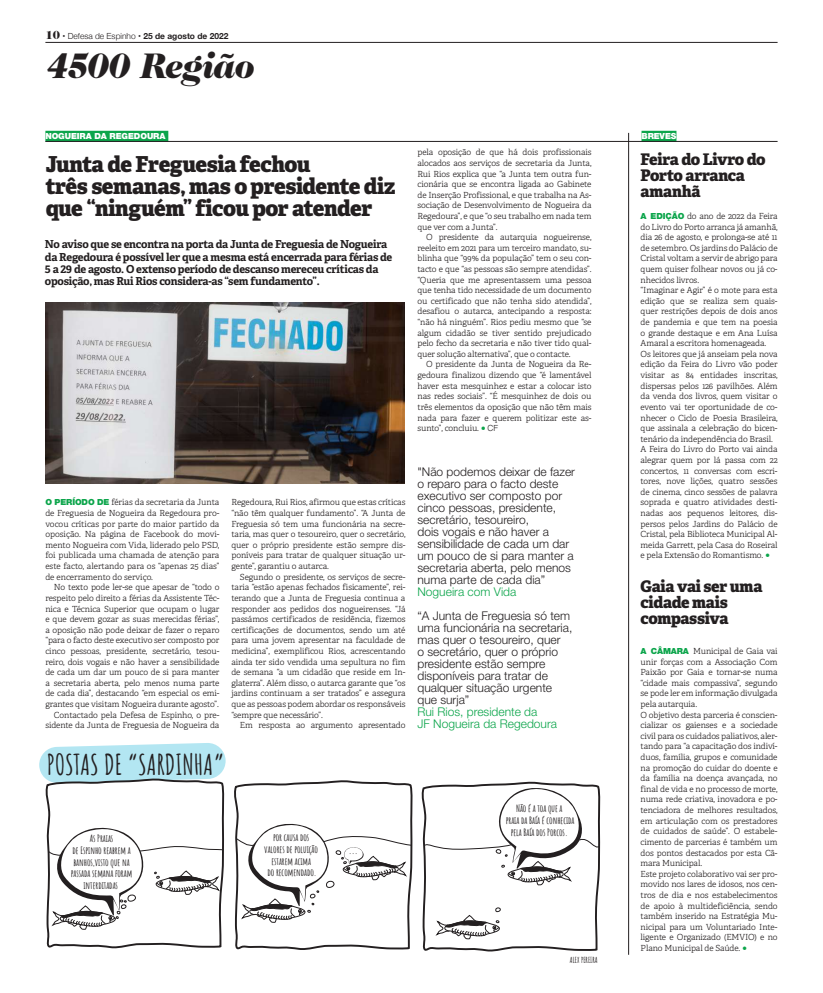
<style>
.page{position:relative;width:823px;height:993px;background:#fff}
.page>*{position:absolute;margin:0;border:0;box-sizing:border-box;transform-origin:0 0}
.t1{font:italic 900 36px "Caslon Two Twenty Four";letter-spacing:-.025em;color:#231f20}
.t2{font:700 28.1px "Amatic SC";color:#231f20}
.t3{font:800 22px/22px "Adelle";letter-spacing:-.025em;color:#231f20}
.t4{font:800 16px/16px "Adelle";letter-spacing:-.025em;color:#231f20}
.t5{font:300 12px/12px "Helvetica Neue LT Std";color:#231f20}
.t6{font:300 12px/12px "Helvetica Neue LT Std";color:#0ca54b}
.t7{font:700 11px/12px "Adelle";letter-spacing:-.02em;color:#231f20}
.t8{font:700 10.6px "Amatic SC";color:#231f20}
.t9{font:700 9.9px/11.8px "Amatic SC";letter-spacing:-.005em;color:#231f20;text-align:center}
.t10{font:300 8.4px/10.6px "Adelle";letter-spacing:-.01em;color:#231f20;text-align:justify}
.t11{font:700 8.4px "Helvetica Neue";color:#231f20}
.t12{font:900 8.4px "Helvetica Neue";letter-spacing:-.01em;color:#fff}
.t13{font:700 8.2px "Amatic SC";color:#231f20}
.s1{font-family:"Caslon Two Twenty Four";font-weight:900;font-size:12px}
.s2{font-weight:300}
.s3{color:#0ca54b}
.s4{font-family:"Helvetica"}
.s5{font-family:"Helvetica Neue";font-weight:900;color:#0ca54b}
</style>
<div class="page">
<svg style="left:39px;top:743px;width:187px;height:205px"></svg>
<svg style="left:234px;top:780px;width:367px;height:171px"></svg>
<div style="left:45px;top:131px;width:123px;height:11px;background:#0ca54b"></div>
<div style="left:641px;top:131px;width:35px;height:11px;background:#0ca54b"></div>
<hr style="left:45px;top:141px;width:732px;height:1px;background:#231f20">
<img style="left:46px;top:302px;width:358px;height:181px">
<hr style="left:628px;top:133px;width:1px;height:821px;background:#231f20">
<hr style="left:45px;top:42px;width:732px;height:1px;background:#231f20">
<p class="t11" style="left:45px;top:30px;width:184px"><span class="s1">10</span> • <span class="s2">Defesa de Espinho</span> • 25 de agosto de 2022</p>
<h1 class="t1" style="left:45px;top:44px;width:210px">4500 Região</h1>
<p class="t12" style="left:45px;top:131px;width:121px">NOGUEIRA DA REGEDOURA</p>
<p class="t12" style="left:641px;top:131px;width:36px">BREVES</p>
<h3 class="t3" style="left:46px;top:153px;width:351px">Junta de Freguesia fechou<br>três semanas, mas o presidente diz que “ninguém” ficou por atender</h3>
<p class="t7" style="left:45px;top:238px;width:349px">No aviso que se encontra na porta da Junta de Freguesia de Nogueira da Regedoura é possível ler que a mesma está encerrada para férias de 5 a 29 de agosto. O extenso período de descanso mereceu críticas da oposição, mas Rui Rios considera-as “sem fundamento”.</p>
<p class="t10" style="left:417px;top:147px;width:175px">pela oposição de que há dois profissionais alocados aos serviços de secretaria da Junta, Rui Rios explica que “a Junta tem outra fun&shy;cionária que se encontra ligada ao Gabinete de Inserção Profissional, e que trabalha na As&shy;sociação de Desenvolvimento de Nogueira da Regedoura”, e que “o seu trabalho em nada tem que ver com a Junta”.</p>
<p class="t10" style="left:417px;top:232px;width:175px;text-indent:9px">O presidente da autarquia nogueirense, reeleito em 2021 para um terceiro mandato, su&shy;blinha que “99% da população” tem o seu con&shy;tacto e que “as pessoas são sempre atendidas”. “Queria que me apresentassem uma pessoa que tenha tido necessidade de um documento ou certificado que não tenha sido atendida”, desafiou o autarca, antecipando a resposta: “não há ninguém”. Rios pediu mesmo que “se algum cidadão se tiver sentido prejudicado pelo fecho da secretaria e não tiver tido qual&shy;quer solução alternativa”, que o contacte.</p>
<p class="t10" style="left:417px;top:359px;width:175px;text-indent:9px">O presidente da Junta de Nogueira da Re&shy;gedoura finalizou dizendo que “é lamentável haver esta mesquinhez e estar a colocar isto nas redes sociais”. “É mesquinhez de dois ou três elementos da oposição que não têm mais nada para fazer e querem politizar este as&shy;sunto”, concluiu. <span class="s3">○</span> <span class="s4">CF</span></p>
<p class="t10" style="left:45px;top:497px;width:175px"><span class="s5">O PERÍODO DE</span> férias da secretaria da Junta de Freguesia de Nogueira da Regedoura pro&shy;vocou críticas por parte do maior partido da oposição. Na página de Facebook do movi&shy;mento Nogueira com Vida, liderado pelo PSD, foi publicada uma chamada de atenção para este facto, alertando para os “apenas 25 dias” de encerramento do serviço.</p>
<p class="t10" style="left:45px;top:582px;width:175px;text-align:right">No texto pode ler-se que apesar de “todo o respeito pelo direito a férias da Assistente Téc&shy;nica e Técnica Superior que ocupam o lugar e que devem gozar as suas merecidas férias”, a oposição não pode deixar de fazer o reparo “para o facto deste executivo ser composto por cinco pessoas, presidente, secretário, tesou&shy;reiro, dois vogais e não haver a sensibilidade de cada um dar um pouco de si para manter a secretaria aberta, pelo menos numa parte de cada dia”, destacando “em especial os emi&shy;grantes que visitam Nogueira durante agosto”.<br>Contactado pela Defesa de Espinho, o pre&shy;sidente da Junta de Freguesia de Nogueira da</p>
<p class="t10" style="left:231px;top:497px;width:175px">Regedoura, Rui Rios, afirmou que estas críticas “não têm qualquer fundamento”. “A Junta de Freguesia só tem uma funcionária na secre&shy;taria, mas quer o tesoureiro, quer o secretário, quer o próprio presidente estão sempre dis&shy;poníveis para tratar de qualquer situação ur&shy;gente”, garantiu o autarca.</p>
<p class="t10" style="left:231px;top:571px;width:175px;text-indent:9px">Segundo o presidente, os serviços de secre&shy;taria “estão apenas fechados fisicamente”, rei&shy;terando que a Junta de Freguesia continua a responder aos pedidos dos nogueirenses. “Já passámos certificados de residência, fizemos certificações de documentos, sendo um até para uma jovem apresentar na faculdade de medicina”, exemplificou Rios, acrescentando ainda ter sido vendida uma sepultura no fim de semana “a um cidadão que reside em In&shy;glaterra”. Além disso, o autarca garante que “os jardins continuam a ser tratados” e assegura que as pessoas podem abordar os responsáveis “sempre que necessário”.</p>
<p class="t10" style="left:240px;top:719px;width:167px">Em resposta ao argumento apresentado</p>
<h2 class="t2" style="left:47px;top:742px;width:179px">POSTAS DE “SARDINHA”</h2>
<p class="t9" style="left:71px;top:831px;width:63px">As Praias<br>de Espinho reabrem a banhos,visto que na passada semana foram interditadas</p>
<p class="t9" style="left:264px;top:830px;width:55px">por causa dos valores de poluição estarem acima<br>do recomendado.</p>
<p class="t8" style="left:348px;top:841px;width:11px">...</p>
<p class="t5" style="left:417px;top:465px;width:159px">"Não podemos deixar de fazer o reparo para o facto deste executivo ser composto por cinco pessoas, presidente, secretário, tesoureiro,<br>dois vogais e não haver a sensibilidade de cada um dar um pouco de si para manter a secretaria aberta, pelo menos numa parte de cada dia”</p>
<h3 class="t6" style="left:417px;top:585px;width:100px">Nogueira com Vida</h3>
<h3 class="t5" style="left:417px;top:609px;width:156px">“A Junta de Freguesia só tem uma funcionária na secretaria, mas quer o tesoureiro, quer<br>o secretário, quer o próprio presidente estão sempre disponíveis para tratar de qualquer situação urgente que surja”</h3>
<h3 class="t6" style="left:417px;top:705px;width:141px">Rui Rios, presidente da<br>JF Nogueira da Regedoura</h3>
<p class="t9" style="left:505px;top:801px;width:70px">Não é a toa que a<br>praia da Baía é conhecida pela Baía dos Porcos.</p>
<p class="t13" style="left:569px;top:953px;width:29px">ALEX PEREIRA</p>
<h3 class="t4" style="left:640px;top:151px;width:126px">Feira do Livro do<br>Porto arranca amanhã</h3>
<p class="t10" style="left:640px;top:211px;width:138px;text-align:left"><span class="s5">A EDIÇÃO</span> do ano de 2022 da Feira do Livro do Porto arranca já amanhã, dia 26 de agosto, e prolonga-se até 11 de setembro. Os jardins do Palácio de Cristal voltam a servir de abrigo para quem quiser folhear novos ou já co&shy;nhecidos livros.<br>“Imaginar e Agir” é o mote para esta edição que se realiza sem quais&shy;quer restrições depois de dois anos de pandemia e que tem na poesia o grande destaque e em Ana Luísa Amaral a escritora homenageada.<br>Os leitores que já anseiam pela nova edição da Feira do Livro vão poder visitar as 84 entidades inscritas, dispersas pelos 126 pavilhões. Além da venda dos livros, quem visitar o evento vai ter oportunidade de co&shy;nhecer o Ciclo de Poesia Brasileira, que assinala a celebração do bicen&shy;tenário da independência do Brasil.<br>A Feira do Livro do Porto vai ainda alegrar quem por lá passa com 22 concertos, 11 conversas com escri&shy;tores, nove lições, quatro sessões de cinema, cinco sessões de palavra soprada e quatro atividades desti&shy;nadas aos pequenos leitores, dis&shy;persos pelos Jardins do Palácio de Cristal, pela Biblioteca Municipal Al&shy;meida Garrett, pela Casa do Roseiral e pela Extensão do Romantismo. <span class="s3">○</span></p>
<h3 class="t4" style="left:640px;top:577px;width:123px">Gaia vai ser uma cidade mais compassiva</h3>
<p class="t10" style="left:640px;top:645px;width:138px;text-align:left"><span class="s5">A CÂMARA</span> Municipal de Gaia vai unir forças com a Associação Com Paixão por Gaia e tornar-se numa “cidade mais compassiva”, segundo se pode ler em informação divulgada pela autarquia.<br>O objetivo desta parceria é conscien&shy;cializar os gaienses e a sociedade civil para os cuidados paliativos, aler&shy;tando para “a capacitação dos indiví&shy;duos, família, grupos e comunidade na promoção do cuidar do doente e da família na doença avançada, no final de vida e no processo de morte, numa rede criativa, inovadora e po&shy;tenciadora de melhores resultados, em articulação com os prestadores de cuidados de saúde”. O estabele&shy;cimento de parcerias é também um dos pontos destacados por esta Câ&shy;mara Municipal.<br>Este projeto colaborativo vai ser pro&shy;movido nos lares de idosos, nos cen&shy;tros de dia e nos estabelecimentos de apoio à multideficiência, sendo também inserido na Estratégia Mu&shy;nicipal para um Voluntariado Inte&shy;ligente e Organizado (EMVIO) e no Plano Municipal de Saúde. <span class="s3">○</span></p>
</div>
